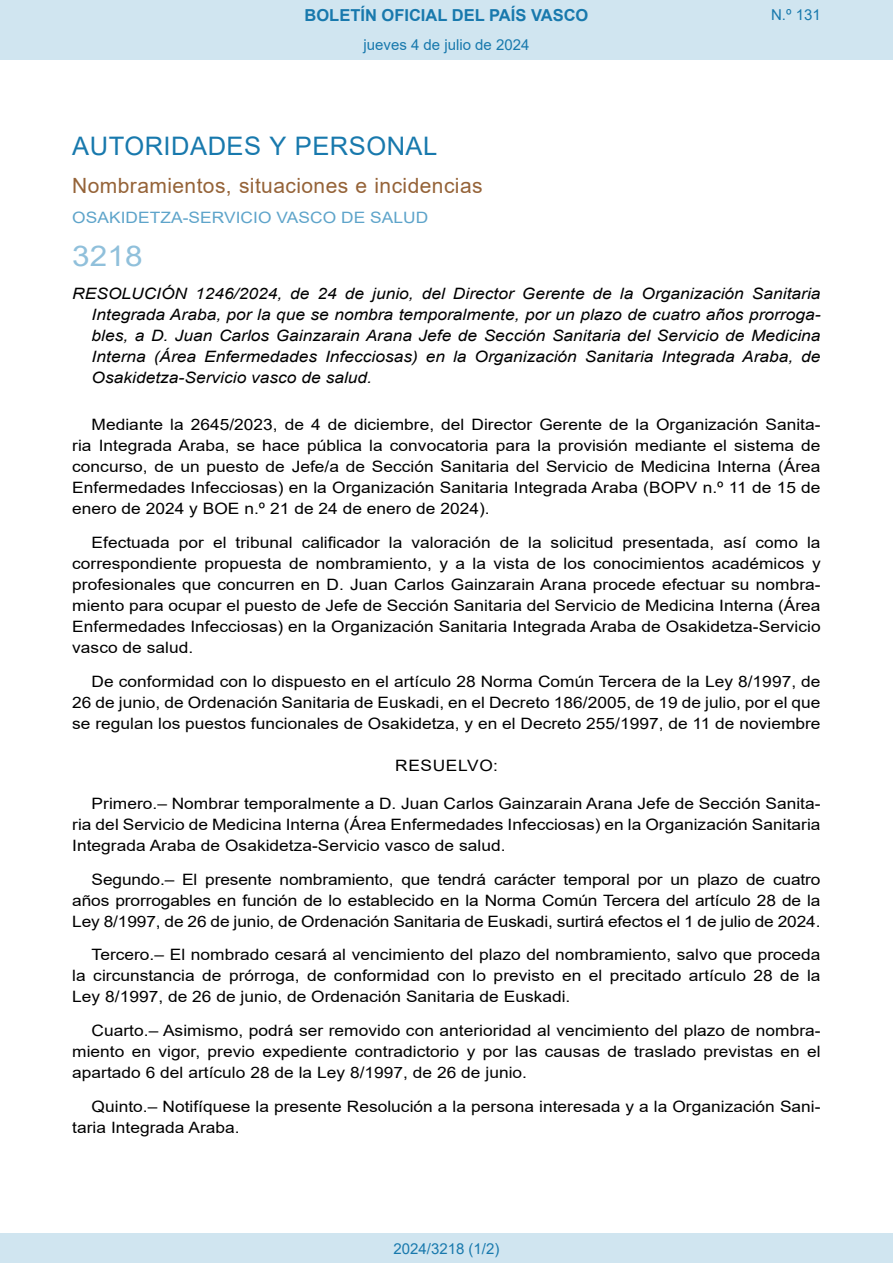
<style>
.page{position:relative;width:893px;height:1263px;background:#fff}
.page>*{position:absolute;margin:0;border:0;box-sizing:border-box;transform-origin:0 0}
.BOPVOrden{font:28.5px "Arial";color:#90c0db;scale:1.11 1}
.BOPVSeccion{font:25.5px "Arial";letter-spacing:.02em;color:#1879ad}
.BOPVSubseccion{font:21px "Arial";letter-spacing:.02em;color:#956338}
.t1{font:700 16.5px "Arial";color:#1879ad}
.BOPVDetalle{font:15.6px/21px "Arial";color:#000;text-align:justify;scale:1.11 1}
.BOPVTitulo{font:italic 15.6px/21px "Arial";color:#000;text-align:justify;scale:1.11 1}
.BOPVOrganismo{font:15.6px "Arial";letter-spacing:.005em;color:#5ea4ca;scale:1.11 1}
.BOPVClave{font:15.6px "Arial";letter-spacing:.035em;color:#000;scale:1.11 1}
.Paginacion_Centro{font:15px "Arial";color:#1879ad}
</style>
<div class="page">
<div style="left:0;top:0;width:893px;height:60px;background:#d0e5f0"></div>
<div style="left:0;top:1233px;width:893px;height:30px;background:#d0e5f0"></div>
<p class="t1" style="left:305px;top:3px;width:285px">BOLETÍN OFICIAL DEL PAÍS VASCO</p>
<p class="Paginacion_Centro" style="left:363px;top:35px;width:167px">jueves 4 de julio de 2024</p>
<p class="Paginacion_Centro" style="left:771px;top:5px;width:51px">N.º 131</p>
<p class="BOPVSeccion" style="left:72px;top:128px;width:366px">AUTORIDADES Y PERSONAL</p>
<p class="BOPVSubseccion" style="left:72px;top:171px;width:412px">Nombramientos, situaciones e incidencias</p>
<p class="BOPVOrganismo" style="left:72px;top:207px;width:322px">OSAKIDETZA-SERVICIO VASCO DE SALUD</p>
<p class="BOPVOrden" style="left:72px;top:236px;width:65px">3218</p>
<p class="BOPVTitulo" style="left:92px;top:284px;width:658px;text-indent:-19px">RESOLUCIÓN 1246/2024, de 24 de junio, del Director Gerente de la Organización Sanitaria Integrada Araba, por la que se nombra temporalmente, por un plazo de cuatro años prorroga&shy;bles, a D. Juan Carlos Gainzarain Arana Jefe de Sección Sanitaria del Servicio de Medicina Interna (Área Enfermedades Infecciosas) en la Organización Sanitaria Integrada Araba, de Osakidetza-Servicio vasco de salud.</p>
<p class="BOPVDetalle" style="left:72px;top:414px;width:676px;text-indent:19px">Mediante la 2645/2023, de 4 de diciembre, del Director Gerente de la Organización Sanita&shy;ria Integrada Araba, se hace pública la convocatoria para la provisión mediante el sistema de concurso, de un puesto de Jefe/a de Sección Sanitaria del Servicio de Medicina Interna (Área Enfermedades Infecciosas) en la Organización Sanitaria Integrada Araba (BOPV n.º 11 de 15 de enero de 2024 y BOE n.º 21 de 24 de enero de 2024).</p>
<p class="BOPVDetalle" style="left:72px;top:532px;width:676px;text-indent:19px">Efectuada por el tribunal calificador la valoración de la solicitud presentada, así como la correspondiente propuesta de nombramiento, y a la vista de los conocimientos académicos y profesionales que concurren en D. Juan Carlos Gainzarain Arana procede efectuar su nombra&shy;miento para ocupar el puesto de Jefe de Sección Sanitaria del Servicio de Medicina Interna (Área Enfermedades Infecciosas) en la Organización Sanitaria Integrada Araba de Osakidetza-Servicio vasco de salud.</p>
<p class="BOPVDetalle" style="left:72px;top:670px;width:676px;text-indent:19px">De conformidad con lo dispuesto en el artículo 28 Norma Común Tercera de la Ley 8/1997, de 26 de junio, de Ordenación Sanitaria de Euskadi, en el Decreto 186/2005, de 19 de julio, por el que se regulan los puestos funcionales de Osakidetza, y en el Decreto 255/1997, de 11 de noviembre</p>
<p class="BOPVClave" style="left:395px;top:754px;width:94px">RESUELVO:</p>
<p class="BOPVDetalle" style="left:72px;top:793px;width:676px;text-indent:19px">Primero.– Nombrar temporalmente a D. Juan Carlos Gainzarain Arana Jefe de Sección Sanita&shy;ria del Servicio de Medicina Interna (Área Enfermedades Infecciosas) en la Organización Sanitaria Integrada Araba de Osakidetza-Servicio vasco de salud.</p>
<p class="BOPVDetalle" style="left:72px;top:868px;width:676px;text-indent:19px">Segundo.– El presente nombramiento, que tendrá carácter temporal por un plazo de cuatro años prorrogables en función de lo establecido en la Norma Común Tercera del artículo 28 de la Ley 8/1997, de 26 de junio, de Ordenación Sanitaria de Euskadi, surtirá efectos el 1 de julio de 2024.</p>
<p class="BOPVDetalle" style="left:72px;top:944px;width:676px;text-indent:19px">Tercero.– El nombrado cesará al vencimiento del plazo del nombramiento, salvo que proceda la circunstancia de prórroga, de conformidad con lo previsto en el precitado artículo 28 de la Ley 8/1997, de 26 de junio, de Ordenación Sanitaria de Euskadi.</p>
<p class="BOPVDetalle" style="left:72px;top:1020px;width:676px;text-indent:19px">Cuarto.– Asimismo, podrá ser removido con anterioridad al vencimiento del plazo de nombra&shy;miento en vigor, previo expediente contradictorio y por las causas de traslado previstas en el apartado 6 del artículo 28 de la Ley 8/1997, de 26 de junio.</p>
<p class="BOPVDetalle" style="left:72px;top:1096px;width:676px;text-indent:19px">Quinto.– Notifíquese la presente Resolución a la persona interesada y a la Organización Sani&shy;taria Integrada Araba.</p>
<p class="Paginacion_Centro" style="left:393px;top:1238px;width:107px">2024/3218 (1/2)</p>
</div>
